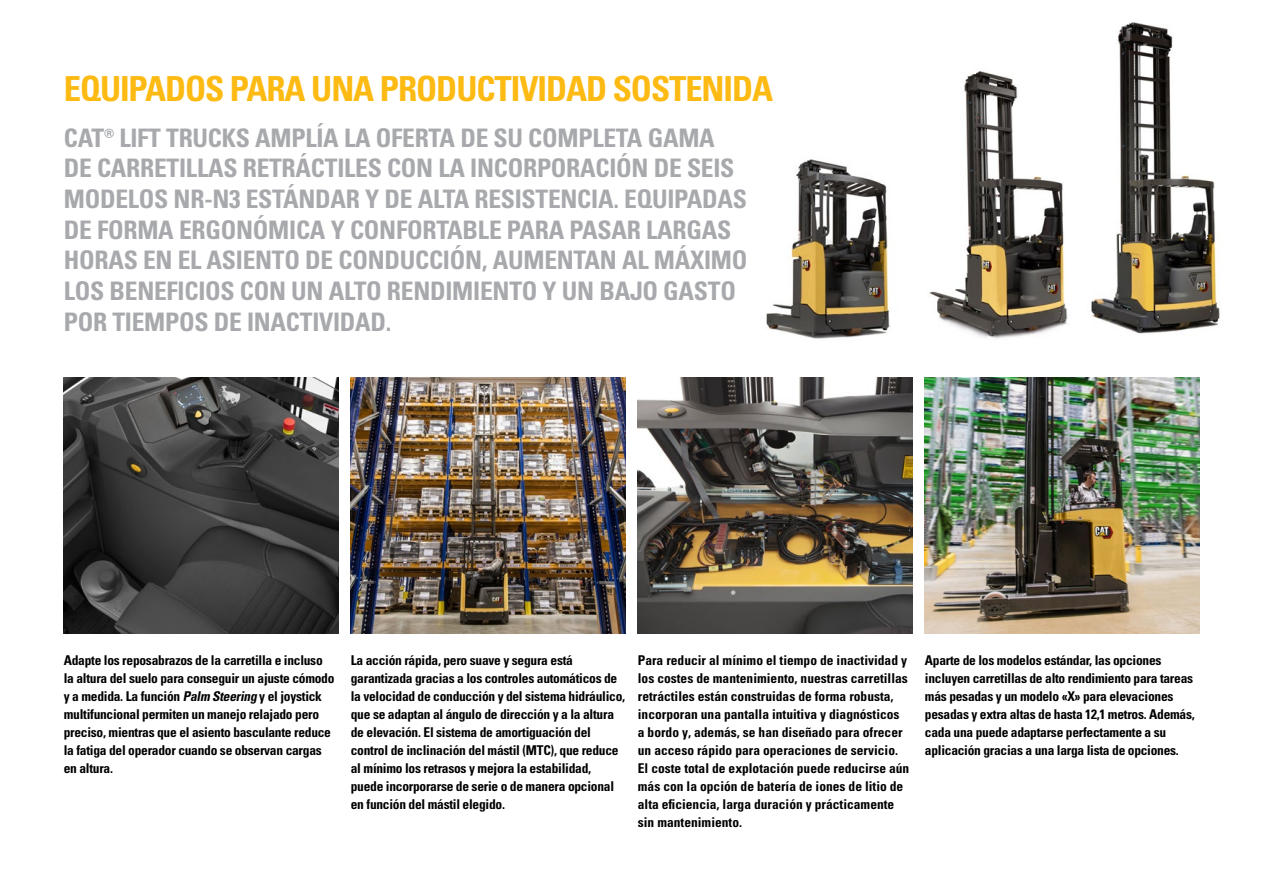
<style>
.page{position:relative;width:1263px;height:893px;background:#fff}
.page>*{position:absolute;margin:0;border:0;box-sizing:border-box;transform-origin:0 0}
.t1{font:34.5px "Univers LTCYR 67 Bold Cond";letter-spacing:-.03em;color:#fdba12}
.t2{font:25.5px/30.6px "Univers LTCYR 67 Bold Cond";letter-spacing:-.01em;color:#a7a9ac}
.t3{font:13.5px/18px "Univers LTCYR 67 Bold Cond";letter-spacing:-.02em;color:#000}
.t4{font:13.5px/18px "Univers LTCYR 67 Bold Cond";color:#000}
.s1{font-style:italic}
</style>
<div class="page">
<img style="left:64px;top:377px;width:274px;height:257px">
<img style="left:638px;top:377px;width:274px;height:257px">
<img style="left:351px;top:377px;width:274px;height:257px">
<img style="left:925px;top:377px;width:274px;height:257px">
<img style="left:766px;top:159px;width:124px;height:180px">
<img style="left:929px;top:71px;width:139px;height:268px">
<img style="left:1091px;top:22px;width:129px;height:312px">
<h1 class="t1" style="left:64px;top:68px;width:711px">EQUIPADOS PARA UNA PRODUCTIVIDAD SOSTENIDA</h1>
<p class="t2" style="left:64px;top:122px;width:685px">CAT® LIFT TRUCKS AMPLÍA LA OFERTA DE SU COMPLETA GAMA DE CARRETILLAS RETRÁCTILES CON LA INCORPORACIÓN DE SEIS MODELOS NR-N3 ESTÁNDAR Y DE ALTA RESISTENCIA. EQUIPADAS DE FORMA ERGONÓMICA Y CONFORTABLE PARA PASAR LARGAS HORAS EN EL ASIENTO DE CONDUCCIÓN, AUMENTAN AL MÁXIMO LOS BENEFICIOS CON UN ALTO RENDIMIENTO Y UN BAJO GASTO POR TIEMPOS DE INACTIVIDAD.</p>
<p class="t3" style="left:64px;top:651px;width:272px">Adapte los reposabrazos de la carretilla e incluso la altura del suelo para conseguir un ajuste cómodo y a medida. La función <span class="s1">Palm Steering</span> y el joystick multifuncional permiten un manejo relajado pero preciso, mientras que el asiento basculante reduce la fatiga del operador cuando se observan cargas en altura.</p>
<p class="t3" style="left:351px;top:651px;width:276px">La acción rápida, pero suave y segura está garantizada gracias a los controles automáticos de la velocidad de conducción y del sistema hidráulico, que se adaptan al ángulo de dirección y a la altura de elevación. El sistema de amortiguación del control de inclinación del mástil (MTC), que reduce al mínimo los retrasos y mejora la estabilidad, puede incorporarse de serie o de manera opcional en función del mástil elegido.</p>
<p class="t4" style="left:638px;top:651px;width:273px">Para reducir al mínimo el tiempo de inactividad y los costes de mantenimiento, nuestras carretillas retráctiles están construidas de forma robusta, incorporan una pantalla intuitiva y diagnósticos a bordo y, además, se han diseñado para ofrecer un acceso rápido para operaciones de servicio.<br>El coste total de explotación puede reducirse aún más con la opción de batería de iones de litio de alta eficiencia, larga duración y prácticamente sin mantenimiento.</p>
<p class="t3" style="left:925px;top:651px;width:271px">Aparte de los modelos estándar, las opciones incluyen carretillas de alto rendimiento para tareas más pesadas y un modelo «X» para elevaciones pesadas y extra altas de hasta 12,1 metros. Además, cada una puede adaptarse perfectamente a su aplicación gracias a una larga lista de opciones.</p>
</div>
